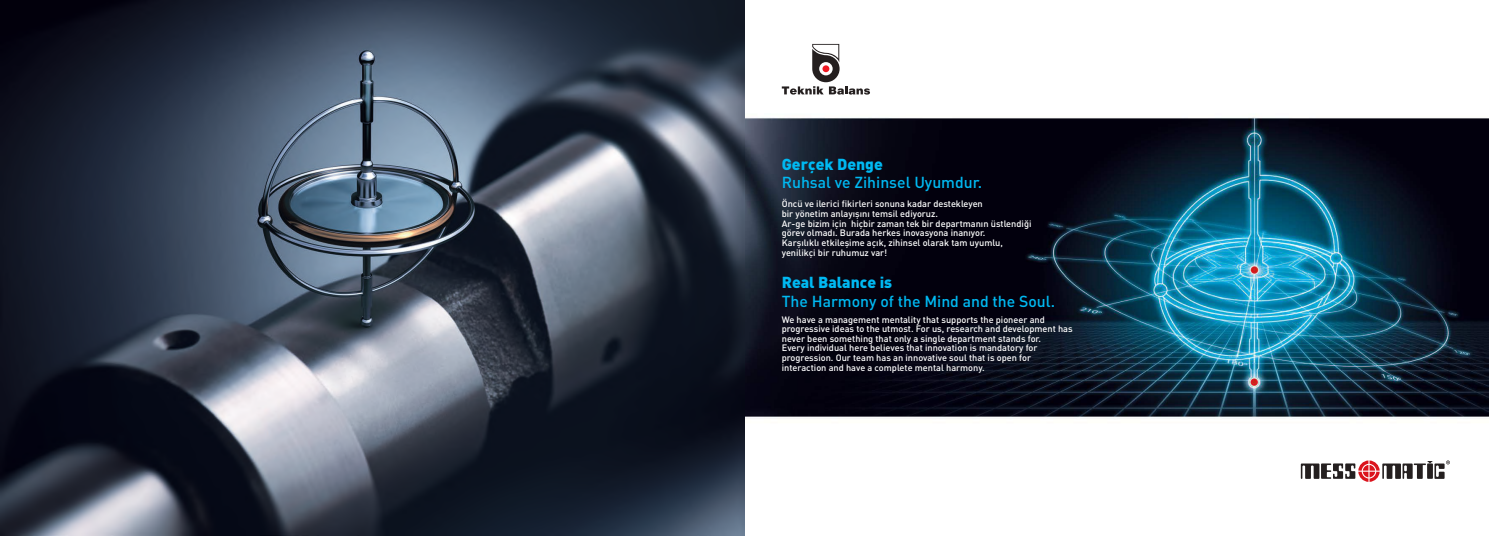
<style>
.page{position:relative;width:1489px;height:536px;background:#fff}
.page>*{position:absolute;margin:0;border:0;box-sizing:border-box;transform-origin:0 0}
.t1{font:15.75px "DIM Med";color:#00b9f2}
.t2{font:15.75px "DIM Bla";color:#00b9f2}
.t3{font:9.19px/9.6px "DIM Med";color:#fff}
</style>
<div class="page">
<img style="left:0;top:0;width:1488px;height:536px">
<svg style="left:1300px;top:460px;width:149px;height:22px"></svg>
<svg style="left:781px;top:44px;width:89px;height:51px"></svg>
<svg style="left:819px;top:62px;width:13px;height:13px"></svg>
<div style="left:822px;top:65px;width:7px;height:7px;background:#ef1923;border-radius:50%"></div>
<h1 class="t2" style="left:781px;top:153px;width:103px">Gerçek Denge</h1>
<h1 class="t1" style="left:781px;top:172px;width:202px">Ruhsal ve Zihinsel Uyumdur.</h1>
<p class="t3" style="left:781px;top:199px;width:251px">Öncü ve ilerici fikirleri sonuna kadar destekleyen<br>bir yönetim anlayışını temsil ediyoruz.<br>Ar-ge bizim için hiçbir zaman tek bir departmanın üstlendiği görev olmadı. Burada herkes inovasyona inanıyor.<br>Karşılıklı etkileşime açık, zihinsel olarak tam uyumlu, yenilikçi bir ruhumuz var!</p>
<h1 class="t2" style="left:781px;top:272px;width:112px">Real Balance is</h1>
<h1 class="t1" style="left:781px;top:291px;width:275px">The Harmony of the Mind and the Soul.</h1>
<p class="t3" style="left:781px;top:314px;width:292px">We have a management mentality that supports the pioneer and progressive ideas to the utmost. For us, research and development has never been something that only a single department stands for.<br>Every individual here believes that innovation is mandatory for progression. Our team has an innovative soul that is open for interaction and have a complete mental harmony.</p>
</div>
